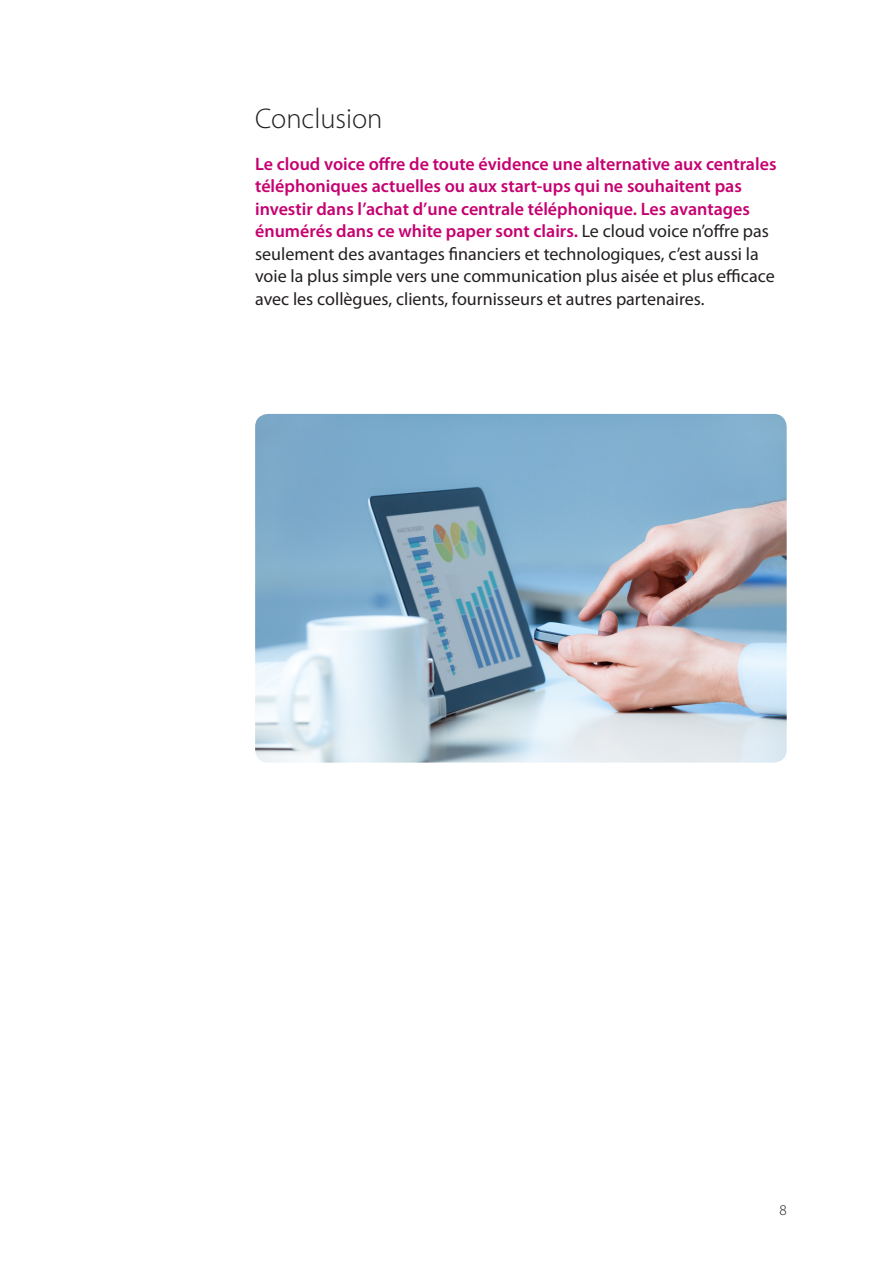
<style>
.page{position:relative;width:893px;height:1263px;background:#fff}
.page>*{position:absolute;margin:0;border:0;box-sizing:border-box;transform-origin:0 0}
.t1{font:300 28.5px "Myriad Pro";color:#231f20}
.t2{font:600 18px/22.5px "Myriad Pro";color:#c60170}
.t3{font:300 15px "Myriad Pro";color:#231f20}
.s1{font-weight:400;color:#231f20}
</style>
<div class="page">
<img style="left:255px;top:414px;width:532px;height:349px">
<p class="t1" style="left:255px;top:103px;width:129px">Conclusion</p>
<p class="t2" style="left:255px;top:152px;width:523px">Le cloud voice offre de toute évidence une alternative aux centrales téléphoniques actuelles ou aux start-ups qui ne souhaitent pas investir dans l’achat d’une centrale téléphonique. Les avantages énumérés dans ce white paper sont clairs. <span class="s1">Le cloud voice n’offre pas seulement des avantages financiers et technologiques, c’est aussi la voie la plus simple vers une communication plus aisée et plus efficace avec les collègues, clients, fournisseurs et autres partenaires.</span></p>
<p class="t3" style="left:779px;top:1202px;width:9px">8</p>
</div>
